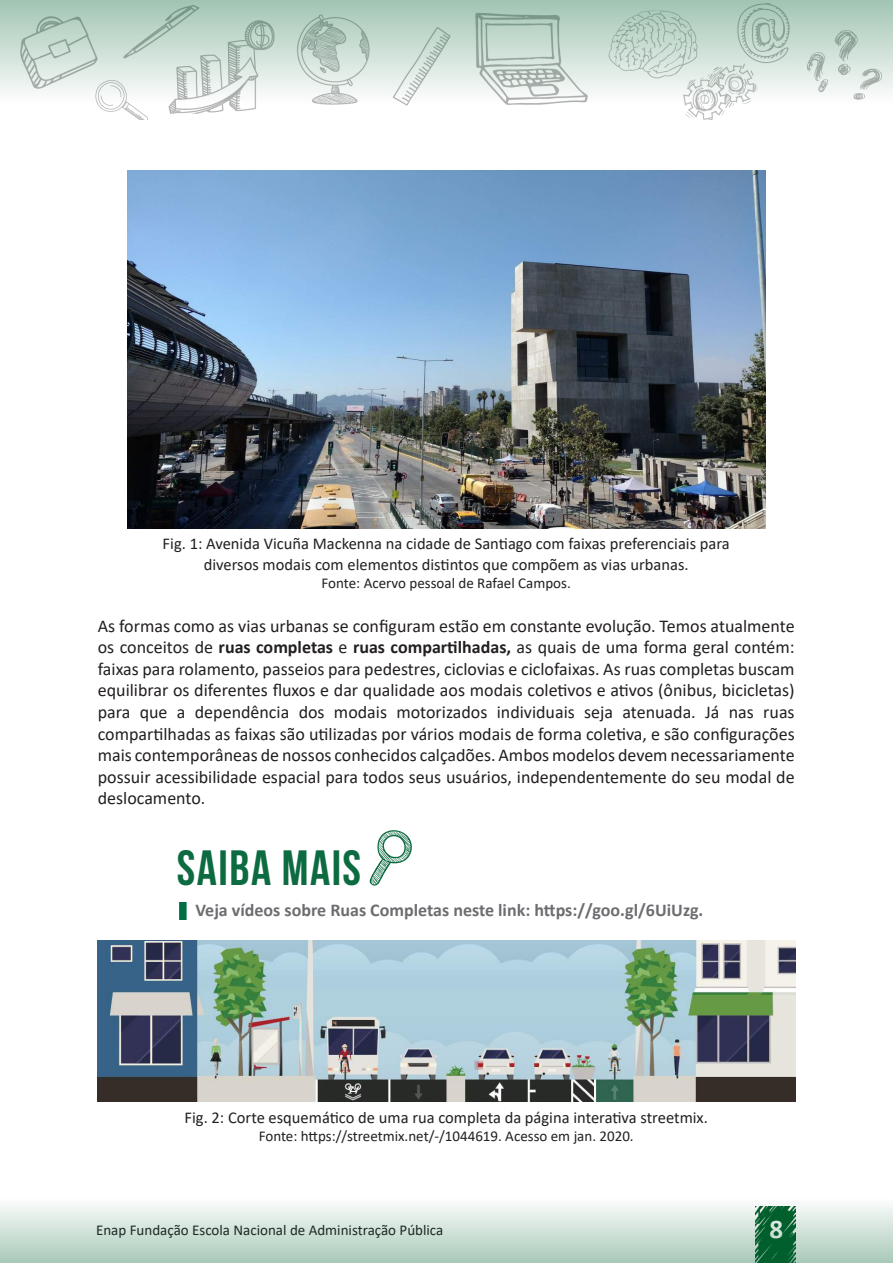
<style>
.page{position:relative;width:893px;height:1263px;background:#fff}
.page>*{position:absolute;margin:0;border:0;box-sizing:border-box;transform-origin:0 0}
.t1{font:49.5px "Bebas Neue";letter-spacing:.03em;color:#0d6b41}
.t2{font:700 27px "Calibri";color:#fff}
.texto{font:18px/21.6px "Calibri";color:#231f20;text-align:justify}
.Saiba_mais_texto{font:700 18px "Calibri";color:#6c6d70}
.Legenda{font:16.5px/21.6px "Calibri";color:#231f20;text-align:center}
.Fonte{font:15px "Calibri";color:#231f20}
.s1{font-weight:700}
</style>
<div class="page">
<svg style="left:0;top:0;width:893px;height:120px"></svg>
<svg style="left:0;top:1205px;width:893px;height:58px;background:#c5dad0"></svg>
<div style="left:179px;top:902px;width:8px;height:18px;background:#016f45"></div>
<img style="left:127px;top:170px;width:638px;height:359px">
<svg style="left:369px;top:830px;width:43px;height:56px"></svg>
<img style="left:98px;top:941px;width:697px;height:160px">
<p class="Legenda" style="left:163px;top:532px;width:569px">Fig. 1: Avenida Vicuña Mackenna na cidade de Santiago com faixas preferenciais para diversos modais com elementos distintos que compõem as vias urbanas.</p>
<p class="Fonte" style="left:322px;top:573px;width:251px">Fonte: Acervo pessoal de Rafael Campos.</p>
<p class="texto" style="left:98px;top:614px;width:698px">As formas como as vias urbanas se configuram estão em constante evolução. Temos atualmente os conceitos de <span class="s1">ruas completas</span> e <span class="s1">ruas compartilhadas,</span> as quais de uma forma geral contém: faixas para rolamento, passeios para pedestres, ciclovias e ciclofaixas. As ruas completas buscam equilibrar os diferentes fluxos e dar qualidade aos modais coletivos e ativos (ônibus, bicicletas) para que a dependência dos modais motorizados individuais seja atenuada. Já nas ruas compartilhadas as faixas são utilizadas por vários modais de forma coletiva, e são configurações mais contemporâneas de nossos conhecidos calçadões. Ambos modelos devem necessariamente possuir acessibilidade espacial para todos seus usuários, independentemente do seu modal de deslocamento.</p>
<p class="t1" style="left:177px;top:841px;width:186px">SAIBA MAIS</p>
<p class="Saiba_mais_texto" style="left:196px;top:897px;width:509px">Veja vídeos sobre Ruas Completas neste link: https://goo.gl/6UiUzg.</p>
<p class="Legenda" style="left:185px;top:1106px;width:525px">Fig. 2: Corte esquemático de uma rua completa da página interativa streetmix.</p>
<p class="Fonte" style="left:259px;top:1125px;width:376px">Fonte: https://streetmix.net/-/1044619. Acesso em jan. 2020.</p>
<p class="Fonte" style="left:96px;top:1220px;width:349px">Enap Fundação Escola Nacional de Administração Pública</p>
<h2 class="t2" style="left:769px;top:1210px;width:15px">8</h2>
</div>
